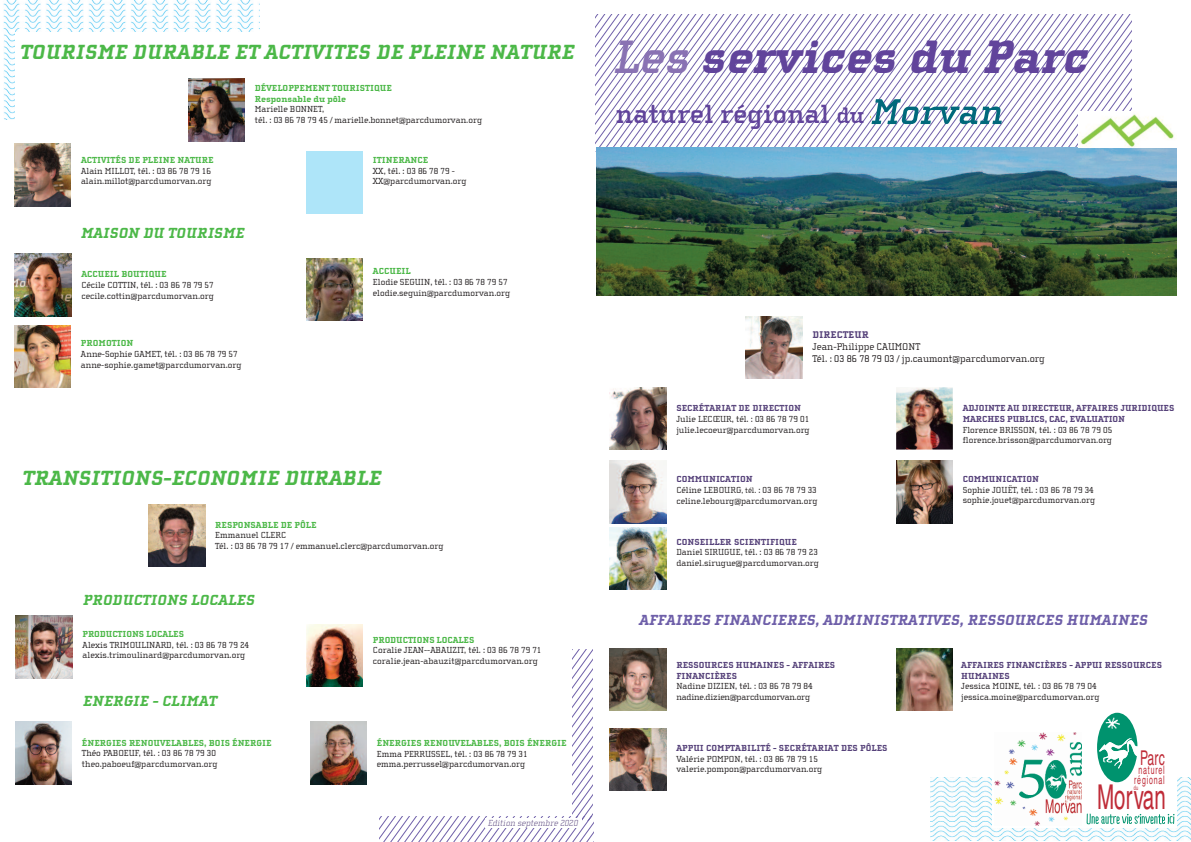
<style>
.page{position:relative;width:1191px;height:842px;background:#fff}
.page>*{position:absolute;margin:0;border:0;box-sizing:border-box;transform-origin:0 0}
.t1{font:48px "Cholla Slab Ult Bold Obl";color:#61449b}
.t2{font:34.2px "Helvetica";color:#bf2b37;scale:.6 1}
.t3{font:700 27px "Cholla Slab";color:#61449b}
.t4{font:21px "Cholla Slab Ult Bold Obl";color:#4cb848}
.t5{font:20.3px "Helvetica";color:#bf2b37;scale:.6 1}
.t6{font:15px "Cholla Slab Ult Bold Obl";color:#6e5fa9}
.t7{font:15px "Cholla Slab Ult Bold Obl";color:#4cb848}
.t8{font:11.8px/9.9px "Helvetica";letter-spacing:.11em;color:#bf2b37;text-align:center;scale:.6 1}
.t9{font:10px/12px "Cholla Slab";color:#231f20}
.t10{font:700 10px "Cholla Slab Ult";color:#56427a}
.t11{font:9px/10.8px "Cholla Slab";color:#231f20}
.t12{font:700 9px/10.8px "Cholla Slab Ult";color:#56427a}
.t13{font:700 9px/10.8px "Cholla Slab Ult";color:#4cb848}
.t14{font:9px/10.8px "Cholla Slab";letter-spacing:-.02em;color:#231f20}
.t15{font:italic 100 9px "Cholla Slab";color:#56427a}
.t16{font:6.5px "Helvetica";color:#bf2b37;scale:.6 1}
.s1{font-family:"Cholla Slab";font-weight:700;font-style:italic;color:#8972b3}
.s2{font-size:23px}
.s3{font-size:8px}
</style>
<div class="page">
<img style="left:596px;top:148px;width:580px;height:148px">
<img style="left:930px;top:778px;width:260px;height:62px">
<div style="left:1084px;top:710px;width:92px;height:118px;background:#fff"></div>
<svg style="left:1097px;top:713px;width:40px;height:69px"></svg>
<img style="left:1106px;top:717px;width:14px;height:11px">
<div style="left:992px;top:724px;width:92px;height:104px;background:#fff"></div>
<img style="left:994px;top:733px;width:87px;height:93px">
<svg style="left:1086px;top:813px;width:88px;height:11px"></svg>
<svg style="left:379px;top:649px;width:214px;height:193px"></svg>
<img style="left:3px;top:0;width:256px;height:32px">
<img style="left:3px;top:31px;width:11px;height:89px">
<svg style="left:595px;top:14px;width:536px;height:138px"></svg>
<div style="left:485px;top:819px;width:96px;height:9px;background:#fff"></div>
<img style="left:148px;top:504px;width:57px;height:62px">
<img style="left:15px;top:722px;width:57px;height:62px">
<img style="left:16px;top:616px;width:57px;height:62px">
<img style="left:310px;top:722px;width:57px;height:62px">
<img style="left:306px;top:624px;width:57px;height:63px">
<img style="left:1078px;top:112px;width:96px;height:35px">
<img style="left:746px;top:316px;width:56px;height:63px">
<img style="left:609px;top:387px;width:57px;height:63px">
<img style="left:609px;top:461px;width:57px;height:62px">
<img style="left:896px;top:461px;width:56px;height:62px">
<img style="left:896px;top:387px;width:57px;height:63px">
<img style="left:609px;top:527px;width:57px;height:63px">
<img style="left:896px;top:648px;width:56px;height:63px">
<img style="left:609px;top:648px;width:57px;height:63px">
<img style="left:609px;top:728px;width:57px;height:63px">
<img style="left:14px;top:144px;width:57px;height:62px">
<img style="left:14px;top:254px;width:57px;height:62px">
<img style="left:14px;top:325px;width:57px;height:63px">
<img style="left:306px;top:259px;width:57px;height:62px">
<div style="left:306px;top:151px;width:57px;height:63px;background:#aee5f9"></div>
<img style="left:188px;top:79px;width:57px;height:62px">
<h3 class="t4" style="left:21px;top:40px;width:556px">TOURISME DURABLE ET ACTIVITES DE PLEINE NATURE</h3>
<p class="t13" style="left:81px;top:155px;width:134px">ACTIVITÉS DE PLEINE NATURE</p>
<p class="t11" style="left:81px;top:165px;width:132px">Alain MILLOT, tél. : 03 86 78 79 16 alain.millot@parcdumorvan.org</p>
<p class="t13" style="left:255px;top:82px;width:139px">DÉVELOPPEMENT TOURISTIQUE<br>Responsable du pôle</p>
<p class="t11" style="left:255px;top:103px;width:229px">Marielle BONNET,<br>tél. : 03 86 78 79 45 / marielle.bonnet@parcdumorvan.org</p>
<p class="t13" style="left:373px;top:155px;width:57px">ITINERANCE</p>
<p class="t11" style="left:373px;top:165px;width:95px">XX, tél. : 03 86 78 79 -<br>XX@parcdumorvan.org</p>
<h3 class="t7" style="left:81px;top:224px;width:165px">MAISON DU TOURISME</h3>
<p class="t13" style="left:81px;top:268px;width:87px">ACCUEIL BOUTIQUE</p>
<p class="t11" style="left:81px;top:279px;width:134px">Cécile COTTIN, tél. : 03 86 78 79 57 cecile.cottin@parcdumorvan.org</p>
<p class="t13" style="left:81px;top:338px;width:54px">PROMOTION</p>
<p class="t11" style="left:81px;top:349px;width:162px">Anne-Sophie GAMET, tél. : 03 86 78 79 57 anne-sophie.gamet@parcdumorvan.org</p>
<p class="t13" style="left:373px;top:265px;width:39px">ACCUEIL</p>
<p class="t11" style="left:373px;top:276px;width:139px">Elodie SEGUIN, tél. : 03 86 78 79 57 elodie.seguin@parcdumorvan.org</p>
<h3 class="t4" style="left:23px;top:466px;width:361px">TRANSITIONS-ECONOMIE DURABLE</h3>
<p class="t13" style="left:215px;top:519px;width:103px">RESPONSABLE DE PÔLE</p>
<p class="t11" style="left:215px;top:530px;width:230px">Emmanuel CLERC<br>Tél. : 03 86 78 79 17 / emmanuel.clerc@parcdumorvan.org</p>
<h3 class="t7" style="left:83px;top:591px;width:173px">PRODUCTIONS LOCALES</h3>
<p class="t13" style="left:83px;top:629px;width:103px">PRODUCTIONS LOCALES</p>
<p class="t11" style="left:83px;top:639px;width:168px">Alexis TRIMOULINARD, tél. : 03 86 78 79 24 alexis.trimoulinard@parcdumorvan.org</p>
<h3 class="t7" style="left:83px;top:692px;width:135px">ENERGIE - CLIMAT</h3>
<p class="t13" style="left:82px;top:737px;width:191px">ÉNERGIES RENOUVELABLES, BOIS ÉNERGIE</p>
<p class="t11" style="left:82px;top:748px;width:137px">Théo PABOEUF, tél. : 03 86 78 79 30 theo.paboeuf@parcdumorvan.org</p>
<p class="t13" style="left:373px;top:634px;width:103px">PRODUCTIONS LOCALES</p>
<p class="t11" style="left:373px;top:644px;width:170px">Coralie JEAN--ABAUZIT, tél. : 03 86 78 79 71 coralie.jean-abauzit@parcdumorvan.org</p>
<p class="t13" style="left:377px;top:738px;width:191px">ÉNERGIES RENOUVELABLES, BOIS ÉNERGIE</p>
<p class="t11" style="left:377px;top:748px;width:152px">Emma PERRUSSEL, tél. : 03 86 78 79 31 emma.perrussel@parcdumorvan.org</p>
<p class="t15" style="left:488px;top:818px;width:91px">Edition septembre 2020</p>
<h1 class="t1" style="left:614px;top:30px;width:477px"><span class="s1">Les</span> services du Parc</h1>
<h3 class="t3" style="left:615px;top:98px;width:251px">naturel régional <span class="s2">du</span></h3>
<p class="t10" style="left:812px;top:329px;width:58px">DIRECTEUR</p>
<p class="t9" style="left:812px;top:340px;width:234px">Jean-Philippe CAUMONT<br>Tél. : 03 86 78 79 03 / jp.caumont@parcdumorvan.org</p>
<p class="t12" style="left:676px;top:403px;width:126px">SECRÉTARIAT DE DIRECTION</p>
<p class="t11" style="left:676px;top:413px;width:135px">Julie LECŒUR, tél. : 03 86 78 79 01 julie.lecoeur@parcdumorvan.org</p>
<p class="t12" style="left:676px;top:474px;width:78px">COMMUNICATION</p>
<p class="t11" style="left:676px;top:484px;width:142px;line-height:11.6px">Céline LEBOURG<span class="s3">, tél.</span> : 03 86 78 79 33 celine.lebourg@parcdumorvan.org</p>
<p class="t12" style="left:676px;top:536px;width:122px">CONSEILLER SCIENTIFIQUE</p>
<p class="t11" style="left:676px;top:546px;width:144px">Daniel SIRUGUE, tél. : 03 86 78 79 23 daniel.sirugue@parcdumorvan.org</p>
<p class="t12" style="left:962px;top:403px;width:213px">ADJOINTE AU DIRECTEUR, AFFAIRES JURIDIQUES<br>MARCHES PUBLICS, CAC, EVALUATION</p>
<p class="t11" style="left:962px;top:424px;width:151px">Florence BRISSON, tél. : 03 86 78 79 05 florence.brisson@parcdumorvan.org</p>
<p class="t12" style="left:962px;top:474px;width:78px">COMMUNICATION</p>
<p class="t11" style="left:962px;top:484px;width:134px">Sophie JOUËT, tél. : 03 86 78 79 34 sophie.jouet@parcdumorvan.org</p>
<h3 class="t6" style="left:639px;top:612px;width:510px">AFFAIRES FINANCIERES, ADMINISTRATIVES, RESSOURCES HUMAINES</h3>
<p class="t12" style="left:676px;top:659px;width:160px">RESSOURCES HUMAINES - AFFAIRES<br>FINANCIÈRES</p>
<p class="t14" style="left:676px;top:680px;width:138px">Nadine DIZIEN, tél. : 03 86 78 79 84 nadine.dizien@parcdumorvan.org</p>
<p class="t12" style="left:676px;top:743px;width:213px">APPUI COMPTABILITÉ - SECRÉTARIAT DES PÔLES</p>
<p class="t11" style="left:676px;top:753px;width:147px">Valérie POMPON, tél. : 03 86 78 79 15 valerie.pompon@parcdumorvan.org</p>
<p class="t12" style="left:961px;top:659px;width:202px">AFFAIRES FINANCIÈRES - APPUI RESSOURCES<br>HUMAINES</p>
<p class="t11" style="left:961px;top:680px;width:140px">Jessica MOINE, tél. : 03 86 78 79 04 jessica.moine@parcdumorvan.org</p>
<h3 class="t5" style="left:1140px;top:744px;width:43px">Parc</h3>
<h3 class="t8" style="left:1134px;top:766px;width:53px">naturel régional</h3>
<h2 class="t2" style="left:1097px;top:774px;width:116px">Morvan</h2>
<p class="t16" style="left:1134px;top:783px;width:9px">du</p>
</div>
